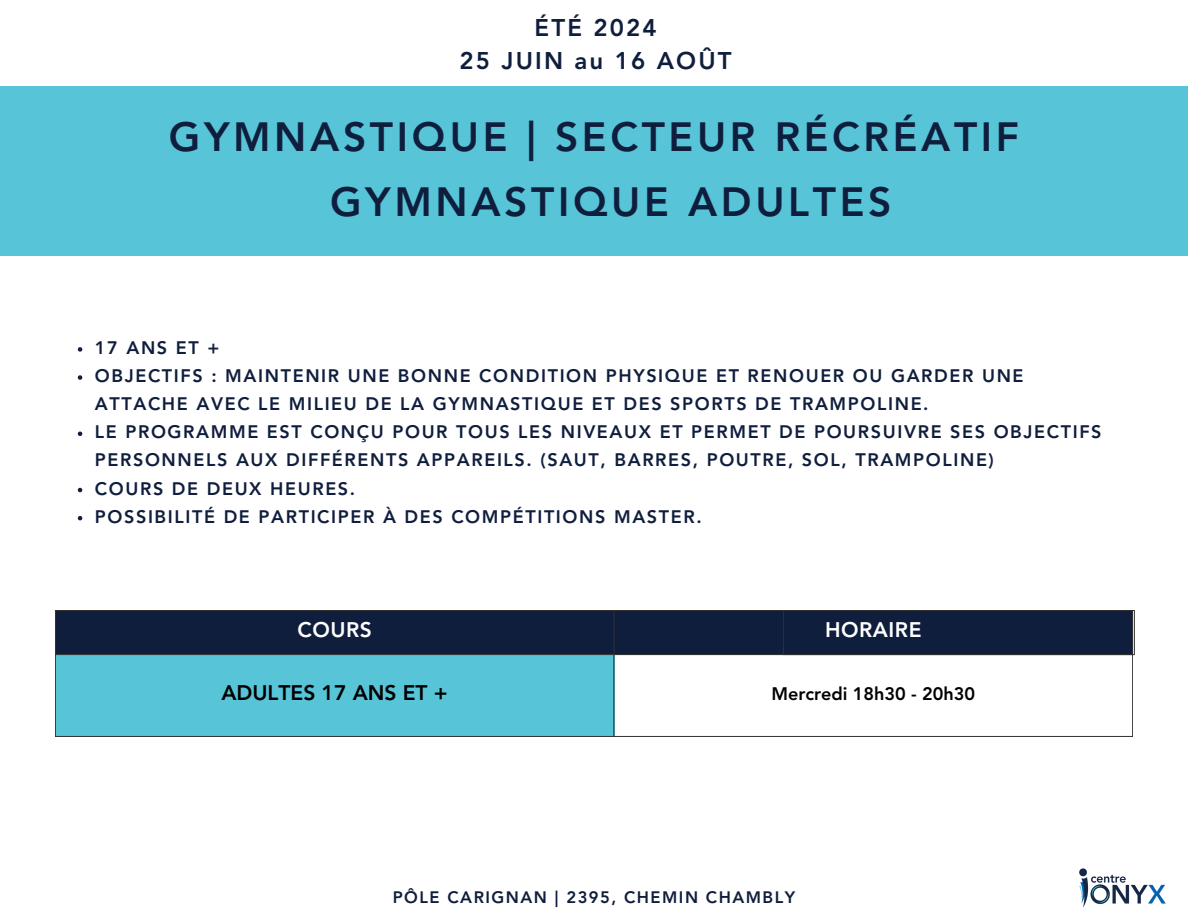
<style>
.page{position:relative;width:1188px;height:918px;background:#fff}
.page>*{position:absolute;margin:0;border:0;box-sizing:border-box;transform-origin:0 0}
.t1{font:800 40.5px "Avenir LT Std";letter-spacing:.09em;color:#101e3e}
.t2{font:800 24px/32.7px "Avenir LT Std";letter-spacing:.09em;color:#101e3e;text-align:center}
.t3{font:800 21px "Avenir LT Std";color:#000}
.t4{font:800 21px "Avenir LT Std";letter-spacing:.025em;color:#fff}
.t5{font:800 18px/28.2px "Avenir LT Std";letter-spacing:.09em;color:#101e3e}
.t6{font:800 18px "Avenir LT Std";color:#000}
.t7{font:800 16.5px "Avenir LT Std";letter-spacing:.09em;color:#101e3e}
</style>
<div class="page">
<div style="left:56px;top:611px;width:1076px;height:43px;background:#101e3e"></div>
<div style="left:55px;top:654px;width:559px;height:83px;background:#57c5d7"></div>
<hr style="left:55px;top:611px;width:1px;height:125px;background:#333">
<hr style="left:614px;top:611px;width:1px;height:125px;background:#333">
<hr style="left:1132px;top:611px;width:1px;height:125px;background:#333">
<hr style="left:55px;top:610px;width:1078px;height:1px;background:#333">
<hr style="left:55px;top:654px;width:1078px;height:1px;background:#333">
<hr style="left:55px;top:736px;width:1078px;height:1px;background:#333">
<div style="left:0;top:86px;width:1188px;height:170px;background:#57c5d7"></div>
<svg style="left:78px;top:347px;width:4px;height:5px"></svg>
<svg style="left:78px;top:375px;width:4px;height:5px"></svg>
<svg style="left:78px;top:432px;width:4px;height:4px"></svg>
<svg style="left:78px;top:488px;width:4px;height:4px"></svg>
<svg style="left:78px;top:516px;width:4px;height:4px"></svg>
<img style="left:1079px;top:868px;width:87px;height:40px">
<hr style="left:783px;top:611px;width:1px;height:43px;background:#333">
<hr style="left:1134px;top:611px;width:1px;height:43px;background:#333">
<hr style="left:783px;top:610px;width:352px;height:1px;background:#333">
<hr style="left:783px;top:654px;width:352px;height:1px;background:#333">
<h2 class="t2" style="left:460px;top:14px;width:274px">ÉTÉ 2024<br>25 JUIN au 16 AOÛT</h2>
<p class="t1" style="left:169px;top:120px;width:852px">GYMNASTIQUE | SECTEUR RÉCRÉATIF</p>
<p class="t1" style="left:330px;top:185px;width:563px">GYMNASTIQUE ADULTES</p>
<p class="t5" style="left:95px;top:335px;width:126px">17 ANS ET +</p>
<p class="t5" style="left:95px;top:363px;width:930px">OBJECTIFS : MAINTENIR UNE BONNE CONDITION PHYSIQUE ET RENOUER OU GARDER UNE<br>ATTACHE AVEC LE MILIEU DE LA GYMNASTIQUE ET DES SPORTS DE TRAMPOLINE.</p>
<p class="t5" style="left:95px;top:420px;width:1008px">LE PROGRAMME EST CONÇU POUR TOUS LES NIVEAUX ET PERMET DE POURSUIVRE SES OBJECTIFS<br>PERSONNELS AUX DIFFÉRENTS APPAREILS. (SAUT, BARRES, POUTRE, SOL, TRAMPOLINE)</p>
<p class="t5" style="left:95px;top:476px;width:262px">COURS DE DEUX HEURES.</p>
<p class="t5" style="left:95px;top:504px;width:608px">POSSIBILITÉ DE PARTICIPER À DES COMPÉTITIONS MASTER.</p>
<h1 class="t4" style="left:297px;top:621px;width:76px">COURS</h1>
<h1 class="t4" style="left:825px;top:621px;width:98px">HORAIRE</h1>
<p class="t3" style="left:221px;top:684px;width:228px">ADULTES 17 ANS ET +</p>
<p class="t6" style="left:771px;top:686px;width:205px">Mercredi 18h30 - 20h30</p>
<p class="t7" style="left:393px;top:891px;width:404px">PÔLE CARIGNAN | 2395, CHEMIN CHAMBLY</p>
</div>
